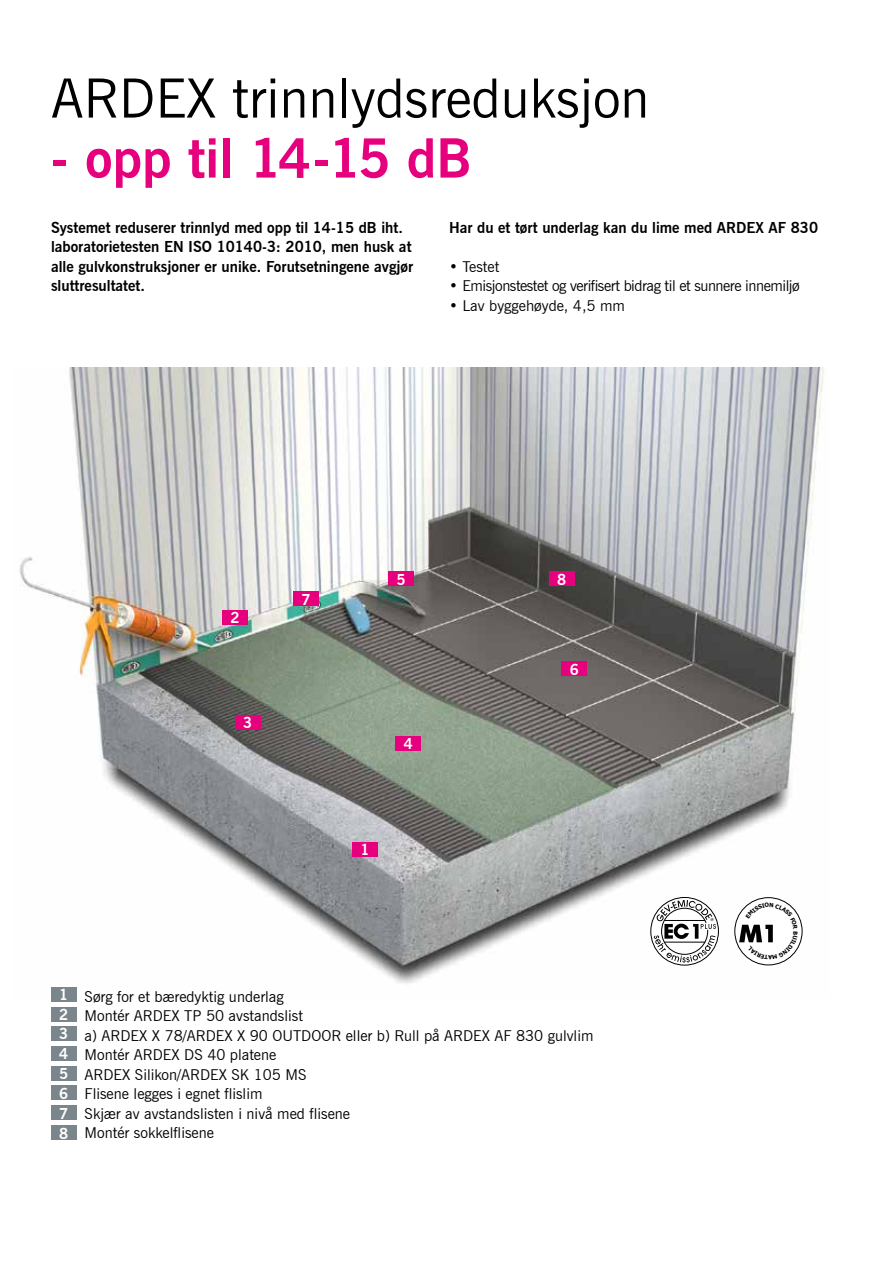
<style>
.page{position:relative;width:893px;height:1263px;background:#fff}
.page>*{position:absolute;margin:0;border:0;box-sizing:border-box;transform-origin:0 0}
.t1{font:54px "News Gothic BT";color:#000}
.t2{font:700 54px "News Gothic BT";color:#e6007d}
.t3{font:15px/19.5px "News Gothic BT";color:#000}
.t4{font:700 15px/19.5px "News Gothic BT";color:#000}
.t5{font:15px "News Gothic BT";letter-spacing:-.03em;color:#000}
.t6{font:700 15px/19.8px "News Gothic BT";color:#fff;text-align:justify}
</style>
<div class="page">
<img style="left:19px;top:368px;width:805px;height:629px">
<div style="left:51px;top:987px;width:25px;height:14px;background:#7b868c"></div>
<div style="left:51px;top:1007px;width:25px;height:14px;background:#7b868c"></div>
<div style="left:51px;top:1026px;width:25px;height:15px;background:#7b868c"></div>
<div style="left:51px;top:1046px;width:25px;height:14px;background:#7b868c"></div>
<div style="left:51px;top:1066px;width:25px;height:14px;background:#7b868c"></div>
<div style="left:51px;top:1086px;width:25px;height:14px;background:#7b868c"></div>
<div style="left:51px;top:1106px;width:25px;height:14px;background:#7b868c"></div>
<div style="left:51px;top:1126px;width:25px;height:14px;background:#7b868c"></div>
<div style="left:223px;top:611px;width:25px;height:14px;background:#e6007d"></div>
<div style="left:562px;top:662px;width:25px;height:14px;background:#e6007d"></div>
<div style="left:353px;top:842px;width:25px;height:14px;background:#e6007d"></div>
<div style="left:388px;top:572px;width:25px;height:14px;background:#e6007d"></div>
<div style="left:235px;top:716px;width:25px;height:14px;background:#e6007d"></div>
<div style="left:396px;top:736px;width:25px;height:14px;background:#e6007d"></div>
<div style="left:293px;top:592px;width:25px;height:14px;background:#e6007d"></div>
<div style="left:549px;top:572px;width:25px;height:14px;background:#e6007d"></div>
<div style="left:735px;top:898px;width:67px;height:67px;background:#fff;border-radius:50%"></div>
<div style="left:734px;top:897px;width:68px;height:68px;border:1px solid #000;border-radius:50%"></div>
<svg style="left:651px;top:897px;width:68px;height:68px"></svg>
<svg style="left:736px;top:902px;width:63px;height:61px"></svg>
<h1 class="t1" style="left:51px;top:66px;width:600px">ARDEX trinnlydsreduksjon</h1>
<h1 class="t2" style="left:51px;top:126px;width:422px">- opp til 14-15 dB</h1>
<p class="t4" style="left:51px;top:217px;width:364px">Systemet reduserer trinnlyd med opp til 14-15 dB iht. laboratorietesten EN ISO 10140-3: 2010, men husk at alle gulvkonstruksjoner er unike. Forutsetningene avgjør sluttresultatet.</p>
<p class="t4" style="left:449px;top:217px;width:370px">Har du et tørt underlag kan du lime med ARDEX AF 830</p>
<p class="t3" style="left:449px;top:256px;width:52px">• Testet</p>
<p class="t5" style="left:449px;top:277px;width:352px">• Emisjonstestet og verifisert bidrag til et sunnere innemiljø</p>
<p class="t3" style="left:449px;top:295px;width:177px">• Lav byggehøyde, 4,5 mm</p>
<p class="t6" style="left:231px;top:608px;width:11px">2</p>
<p class="t6" style="left:243px;top:713px;width:11px">3</p>
<p class="t6" style="left:301px;top:589px;width:11px">7</p>
<p class="t6" style="left:396px;top:569px;width:11px">5</p>
<p class="t6" style="left:404px;top:734px;width:11px">4</p>
<p class="t6" style="left:361px;top:839px;width:11px">1</p>
<p class="t6" style="left:557px;top:569px;width:11px">8</p>
<p class="t6" style="left:570px;top:659px;width:11px">6</p>
<p class="t6" style="left:59px;top:984px;width:11px">1<br>2<br>3<br>4<br>5<br>6<br>7<br>8</p>
<p class="t3" style="left:85px;top:986px;width:510px">Sørg for et bæredyktig underlag<br>Montér ARDEX TP 50 avstandslist<br>a) ARDEX X 78/ARDEX X 90 OUTDOOR eller b) Rull på ARDEX AF 830 gulvlim Montér ARDEX DS 40 platene<br>ARDEX Silikon/ARDEX SK 105 MS<br>Flisene legges i egnet flislim<br>Skjær av avstandslisten i nivå med flisene<br>Montér sokkelflisene</p>
</div>
